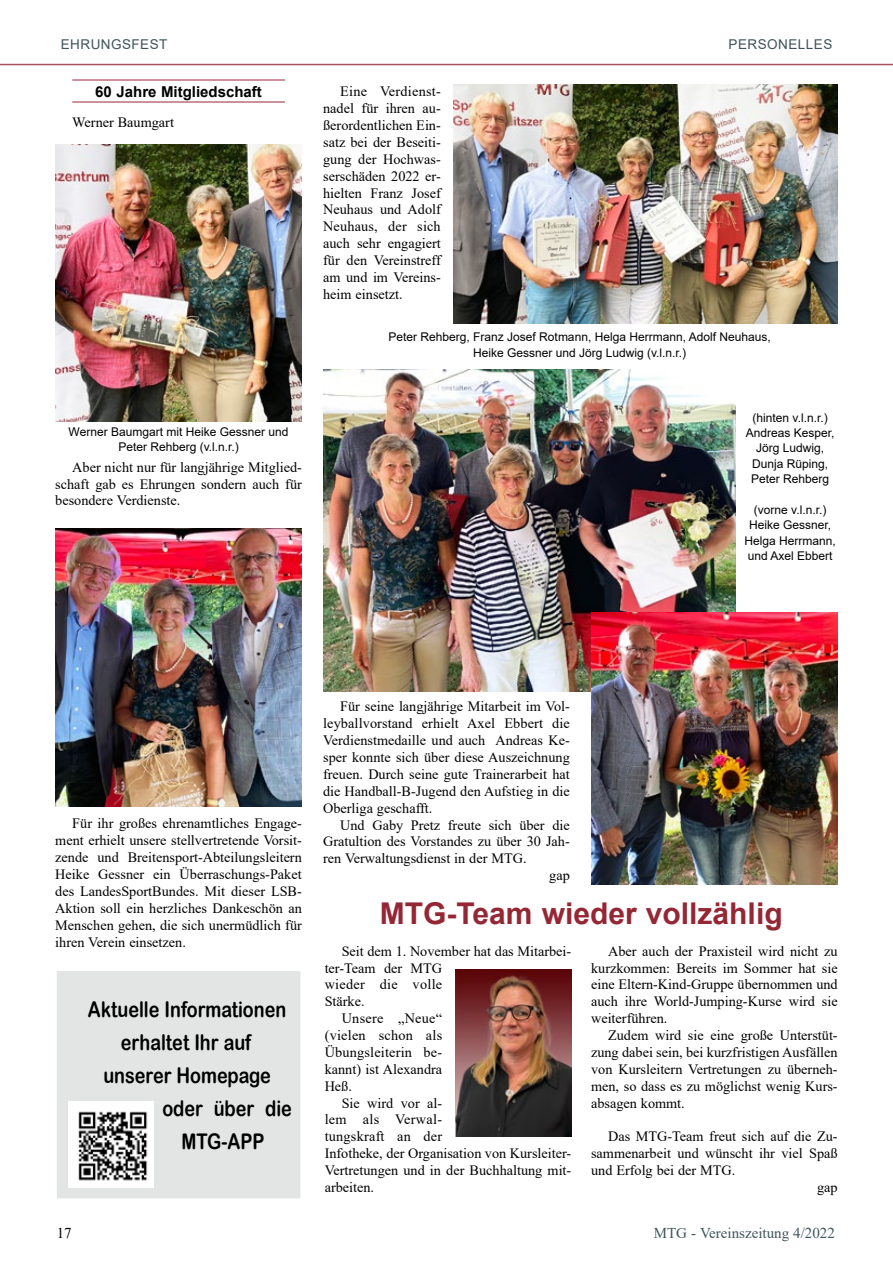
<style>
.page{position:relative;width:893px;height:1263px;background:#fff}
.page>*{position:absolute;margin:0;border:0;box-sizing:border-box;transform-origin:0 0}
.t1{font:700 30px "Arial";color:#952735}
.t2{font:21.6px "Arial Rounded MT Bold";color:#000;scale:.83 1}
.t3{font:15px "Times New Roman";color:#3f545a}
.t4{font:700 15px "Arial";color:#000}
.t5{font:15px "Times New Roman";color:#000}
.t6{font:14.25px/16.8px "Times New Roman";color:#000;text-align:justify}
.t7{font:14.25px "Times New Roman";letter-spacing:.02em;color:#000}
.t8{font:14.25px "Times New Roman";letter-spacing:.025em;color:#000}
.t9{font:13.5px "Arial";letter-spacing:.035em;color:#3f545a}
.t10{font:12px/15.3px "Arial";color:#000;text-align:center}
</style>
<div class="page">
<hr style="left:0;top:64px;width:893px;height:1px;background:#aa525d">
<img style="left:455px;top:969px;width:116px;height:167px">
<hr style="left:72px;top:80px;width:213px;height:1px;background:#952735">
<hr style="left:72px;top:102px;width:213px;height:1px;background:#952735">
<img style="left:454px;top:84px;width:384px;height:240px">
<img style="left:55px;top:529px;width:247px;height:277px">
<img style="left:55px;top:144px;width:247px;height:278px">
<img style="left:323px;top:370px;width:413px;height:321px">
<img style="left:591px;top:612px;width:247px;height:272px">
<div style="left:55px;top:969px;width:247px;height:231px;background:#e3e4e4"></div>
<div style="left:54px;top:968px;width:249px;height:233px;border:3px solid #fff"></div>
<img style="left:68px;top:1101px;width:86px;height:86px">
<p class="t9" style="left:61px;top:35px;width:108px">EHRUNGSFEST</p>
<p class="t9" style="left:729px;top:35px;width:105px">PERSONELLES</p>
<p class="t4" style="left:95px;top:82px;width:168px">60 Jahre Mitgliedschaft</p>
<p class="t6" style="left:72px;top:113px;width:103px">Werner Baumgart</p>
<p class="t6" style="left:323px;top:83px;width:119px;text-indent:17px">Eine Verdienst&shy;nadel für ihren au&shy;ßerordentlichen Ein&shy;satz bei der Beseiti&shy;gung der Hochwas&shy;serschäden 2022 er&shy;hielten Franz Josef Neuhaus und Adolf Neuhaus, der sich auch sehr engagiert für den Vereinstreff am und im Vereins&shy;heim einsetzt.</p>
<p class="t10" style="left:389px;top:329px;width:384px">Peter Rehberg, Franz Josef Rotmann, Helga Herrmann, Adolf Neuhaus,<br>Heike Gessner und Jörg Ludwig (v.l.n.r.)</p>
<p class="t10" style="left:69px;top:424px;width:221px">Werner Baumgart mit Heike Gessner und<br>Peter Rehberg (v.l.n.r.)</p>
<p class="t6" style="left:55px;top:458px;width:248px;text-indent:17px">Aber nicht nur für langjährige Mitglied&shy;schaft gab es Ehrungen sondern auch für besondere Verdienste.</p>
<p class="t10" style="left:746px;top:410px;width:90px">(hinten v.l.n.r.)<br>Andreas Kesper,<br>Jörg Ludwig,<br>Dunja Rüping,<br>Peter Rehberg</p>
<p class="t10" style="left:744px;top:502px;width:93px">(vorne v.l.n.r.)<br>Heike Gessner,<br>Helga Herrmann, und Axel Ebbert</p>
<p class="t6" style="left:55px;top:815px;width:248px;text-indent:17px">Für ihr großes ehrenamtliches Engage&shy;ment erhielt unsere stellvertretende Vorsit&shy;zende und Breitensport-Abteilungsleitern Heike Gessner ein Überraschungs-Paket des LandesSportBundes. Mit dieser LSB-Aktion soll ein herzliches Dankeschön an Menschen gehen, die sich unermüdlich für ihren Verein einsetzen.</p>
<h2 class="t2" style="left:88px;top:997px;width:240px">Aktuelle Informationen</h2>
<h2 class="t2" style="left:121px;top:1030px;width:159px">erhaltet Ihr auf</h2>
<h2 class="t2" style="left:103px;top:1063px;width:203px">unserer Homepage</h2>
<h2 class="t2" style="left:162px;top:1096px;width:158px">oder über die</h2>
<h2 class="t2" style="left:181px;top:1129px;width:101px">MTG-APP</h2>
<p class="t6" style="left:323px;top:698px;width:248px;text-indent:17px">Für seine langjährige Mitarbeit im Vol&shy;leyballvorstand erhielt Axel Ebbert die Verdienstmedaille und auch Andreas Ke&shy;sper konnte sich über diese Auszeichnung freuen. Durch seine gute Trainerarbeit hat die Handball-B-Jugend den Aufstieg in die Oberliga geschafft.</p>
<p class="t6" style="left:340px;top:816px;width:231px">Und Gaby Pretz freute sich über die</p>
<p class="t6" style="left:323px;top:833px;width:248px">Gratultion des Vorstandes zu über 30 Jah-</p>
<p class="t6" style="left:323px;top:850px;width:205px">ren Verwaltungsdienst in der MTG.</p>
<p class="t6" style="left:549px;top:866px;width:22px">gap</p>
<h1 class="t1" style="left:380px;top:893px;width:404px">MTG-Team wieder vollzählig</h1>
<p class="t6" style="left:342px;top:942px;width:231px">Seit dem 1. November hat das Mitarbei-</p>
<p class="t6" style="left:325px;top:959px;width:119px">ter-Team der MTG</p>
<p class="t7" style="left:325px;top:975px;width:119px">wieder die volle</p>
<p class="t6" style="left:325px;top:993px;width:41px">Stärke.</p>
<p class="t7" style="left:342px;top:1008px;width:102px">Unsere „Neue“</p>
<p class="t6" style="left:325px;top:1026px;width:119px">(vielen schon als</p>
<p class="t6" style="left:325px;top:1043px;width:119px">Übungsleiterin be-</p>
<p class="t6" style="left:325px;top:1060px;width:119px">kannt) ist Alexandra</p>
<p class="t6" style="left:325px;top:1077px;width:29px">Heß.</p>
<p class="t6" style="left:342px;top:1094px;width:102px">Sie wird vor al-</p>
<p class="t8" style="left:325px;top:1109px;width:119px">lem als Verwal-</p>
<p class="t6" style="left:325px;top:1128px;width:119px">tungskraft an der</p>
<p class="t6" style="left:325px;top:1144px;width:248px">Infotheke, der Organisation von Kursleiter-</p>
<p class="t6" style="left:325px;top:1161px;width:248px">Vertretungen und in der Buchhaltung mit-</p>
<p class="t6" style="left:325px;top:1178px;width:51px">arbeiten.</p>
<p class="t6" style="left:591px;top:942px;width:248px;text-indent:17px">Aber auch der Praxisteil wird nicht zu kurzkommen: Bereits im Sommer hat sie eine Eltern-Kind-Gruppe übernommen und auch ihre World-Jumping-Kurse wird sie weiterführen.</p>
<p class="t6" style="left:591px;top:1026px;width:248px;text-indent:17px">Zudem wird sie eine große Unterstüt&shy;zung dabei sein, bei kurzfristigen Ausfällen von Kursleitern Vertretungen zu überneh&shy;men, so dass es zu möglichst wenig Kurs&shy;absagen kommt.</p>
<p class="t6" style="left:608px;top:1128px;width:231px">Das MTG-Team freut sich auf die Zu-</p>
<p class="t6" style="left:591px;top:1144px;width:248px">sammenarbeit und wünscht ihr viel Spaß</p>
<p class="t6" style="left:591px;top:1161px;width:146px">und Erfolg bei der MTG.</p>
<p class="t6" style="left:817px;top:1178px;width:22px">gap</p>
<p class="t5" style="left:57px;top:1222px;width:16px">17</p>
<p class="t3" style="left:654px;top:1222px;width:183px">MTG - Vereinszeitung 4/2022</p>
</div>
